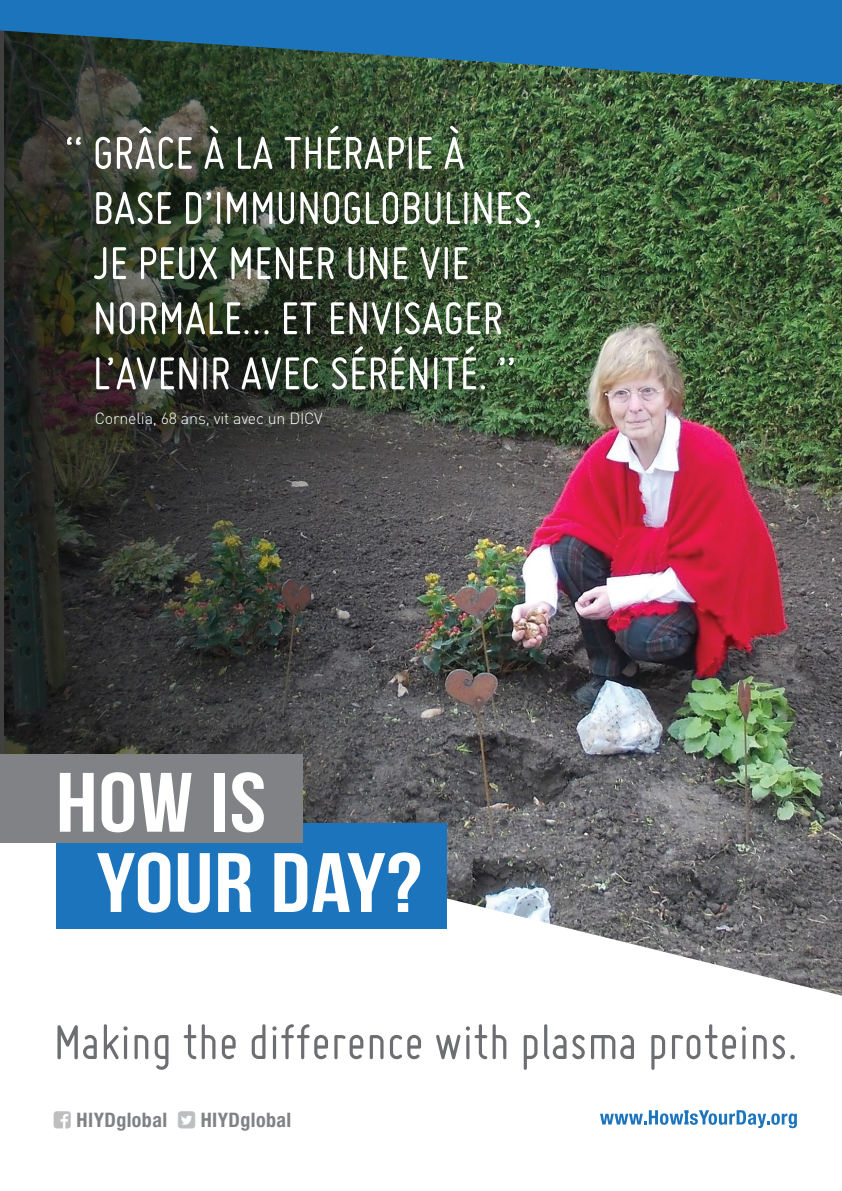
<style>
.page{position:relative;width:842px;height:1191px;background:#fff}
.page>*{position:absolute;margin:0;border:0;box-sizing:border-box;transform-origin:0 0}
.t1{font:53px "Miso";color:#6d6e71}
.QuOTé{font:50.1px/55.1px "Miso";color:#fff}
.t2{font:700 condensed 20px "Helvetica Neue LT Std";letter-spacing:.02em;color:#808285}
.Namé{font:300 16px "DIN";letter-spacing:-.01em;color:#fff}
</style>
<div class="page">
<img style="left:499px;top:86px;width:343px;height:699px">
<img style="left:0;top:86px;width:499px;height:699px">
<svg style="left:56px;top:785px;width:786px;height:344px"></svg>
<div style="left:57px;top:823px;width:390px;height:105px;background:#1c75bc"></div>
<svg style="left:97px;top:852px;width:73px;height:60px"></svg>
<svg style="left:178px;top:853px;width:32px;height:59px"></svg>
<svg style="left:218px;top:853px;width:33px;height:59px"></svg>
<svg style="left:274px;top:852px;width:146px;height:60px"></svg>
<div style="left:0;top:754px;width:302px;height:89px;background:#808285"></div>
<svg style="left:60px;top:773px;width:34px;height:58px"></svg>
<svg style="left:102px;top:772px;width:32px;height:60px"></svg>
<svg style="left:140px;top:773px;width:52px;height:58px"></svg>
<div style="left:214px;top:773px;width:11px;height:58px;background:#fff"></div>
<svg style="left:232px;top:772px;width:32px;height:60px"></svg>
<svg style="left:0;top:0;width:842px;height:86px;background:#23658c"></svg>
<svg style="left:600px;top:1110px;width:197px;height:18px"></svg>
<svg style="left:56px;top:1110px;width:15px;height:18px"></svg>
<svg style="left:178px;top:1110px;width:17px;height:18px"></svg>
<p class="QuOTé" style="left:93px;top:124px;width:451px;text-indent:-28px">“ GRÂCE À LA THÉRAPIE À<br>BASE D’IMMUNOGLOBULINES,<br>JE PEUX MENER UNE VIE<br>NORMALE… ET ENVISAGER<br>L’AVENIR AVEC SÉRÉNITÉ. ”</p>
<p class="Namé" style="left:95px;top:408px;width:230px">Cornelia, 68 ans, vit avec un DICV</p>
<p class="t1" style="left:54px;top:1012px;width:745px">Making the difference with plasma proteins.</p>
<p class="t2" style="left:77px;top:1107px;width:92px">HIYDglobal</p>
<p class="t2" style="left:201px;top:1107px;width:92px">HIYDglobal</p>
</div>
